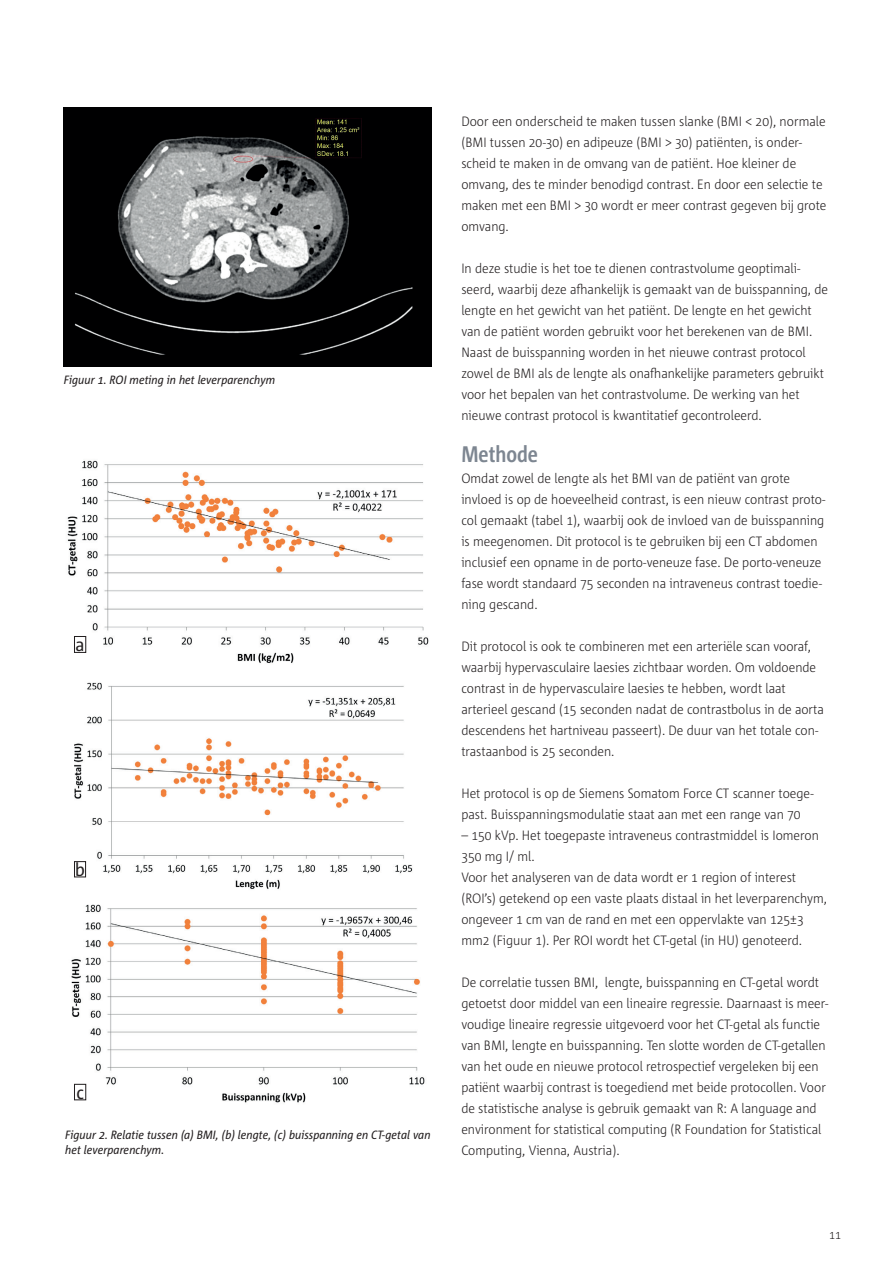
<style>
.page{position:relative;width:893px;height:1263px;background:#fff}
.page>*{position:absolute;margin:0;border:0;box-sizing:border-box;transform-origin:0 0}
.t1{font:700 22.5px "Corpid C1 s Cd";color:#7d8691}
.t2{font:18.3px "Corpid C1 s S Cd";color:#231f20}
.t3{font:300 13.5px/21px "Corpid C1 s S Cd";color:#231f20}
.t4{font:italic 12px/14.4px "Corpid C1 s S Cd";color:#231f20}
.t5{font:300 12px "Corpid C1 s S Cd";color:#231f20}
</style>
<div class="page">
<img style="left:64px;top:107px;width:368px;height:259px">
<img style="left:67px;top:460px;width:362px;height:203px">
<div style="left:74px;top:636px;width:12px;height:17px;border:1px solid #231f20"></div>
<img style="left:75px;top:682px;width:338px;height:207px">
<div style="left:74px;top:861px;width:12px;height:16px;border:1px solid #231f20"></div>
<img style="left:71px;top:904px;width:354px;height:199px">
<div style="left:74px;top:1084px;width:12px;height:16px;border:1px solid #231f20"></div>
<p class="t4" style="left:64px;top:372px;width:213px">Figuur 1. ROI meting in het leverparenchym</p>
<h2 class="t2" style="left:76px;top:633px;width:10px">a</h2>
<h2 class="t2" style="left:75px;top:858px;width:11px">b</h2>
<h2 class="t2" style="left:76px;top:1081px;width:9px">c</h2>
<p class="t4" style="left:65px;top:1128px;width:367px">Figuur 2. Relatie tussen (a) BMI, (b) lengte, (c) buisspanning en CT-getal van het leverparenchym.</p>
<p class="t3" style="left:461px;top:110px;width:367px">Door een onderscheid te maken tussen slanke (BMI &lt; 20), normale (BMI tussen 20-30) en adipeuze (BMI &gt; 30) patiënten, is onder&shy;scheid te maken in de omvang van de patiënt. Hoe kleiner de omvang, des te minder benodigd contrast. En door een selectie te maken met een BMI &gt; 30 wordt er meer contrast gegeven bij grote omvang.</p>
<p class="t3" style="left:461px;top:257px;width:368px">In deze studie is het toe te dienen contrastvolume geoptimali&shy;seerd, waarbij deze afhankelijk is gemaakt van de buisspanning, de lengte en het gewicht van het patiënt. De lengte en het gewicht van de patiënt worden gebruikt voor het berekenen van de BMI.<br>Naast de buisspanning worden in het nieuwe contrast protocol zowel de BMI als de lengte als onafhankelijke parameters gebruikt voor het bepalen van het contrastvolume. De werking van het nieuwe contrast protocol is kwantitatief gecontroleerd.</p>
<h1 class="t1" style="left:461px;top:440px;width:78px">Methode</h1>
<p class="t3" style="left:461px;top:467px;width:366px">Omdat zowel de lengte als het BMI van de patiënt van grote invloed is op de hoeveelheid contrast, is een nieuw contrast proto&shy;col gemaakt (tabel 1), waarbij ook de invloed van de buisspanning is meegenomen. Dit protocol is te gebruiken bij een CT abdomen inclusief een opname in de porto-veneuze fase. De porto-veneuze fase wordt standaard 75 seconden na intraveneus contrast toedie&shy;ning gescand.</p>
<p class="t3" style="left:461px;top:635px;width:364px">Dit protocol is ook te combineren met een arteriële scan vooraf, waarbij hypervasculaire laesies zichtbaar worden. Om voldoende contrast in de hypervasculaire laesies te hebben, wordt laat arterieel gescand (15 seconden nadat de contrastbolus in de aorta descendens het hartniveau passeert). De duur van het totale con&shy;trastaanbod is 25 seconden.</p>
<p class="t3" style="left:461px;top:782px;width:354px">Het protocol is op de Siemens Somatom Force CT scanner toege&shy;past. Buisspanningsmodulatie staat aan met een range van 70</p>
<p class="t3" style="left:461px;top:824px;width:367px">– 150 kVp. Het toegepaste intraveneus contrastmiddel is Iomeron 350 mg I/ ml.<br>Voor het analyseren van de data wordt er 1 region of interest (ROI’s) getekend op een vaste plaats distaal in het leverparenchym, ongeveer 1 cm van de rand en met een oppervlakte van 125±3 mm2 (Figuur 1). Per ROI wordt het CT-getal (in HU) genoteerd.</p>
<p class="t3" style="left:461px;top:971px;width:368px">De correlatie tussen BMI, lengte, buisspanning en CT-getal wordt getoetst door middel van een lineaire regressie. Daarnaast is meer&shy;voudige lineaire regressie uitgevoerd voor het CT-getal als functie van BMI, lengte en buisspanning. Ten slotte worden de CT-getallen van het oude en nieuwe protocol retrospectief vergeleken bij een patiënt waarbij contrast is toegediend met beide protocollen. Voor de statistische analyse is gebruik gemaakt van R: A language and environment for statistical computing (R Foundation for Statistical Computing, Vienna, Austria).</p>
<p class="t5" style="left:829px;top:1227px;width:13px">11</p>
</div>
